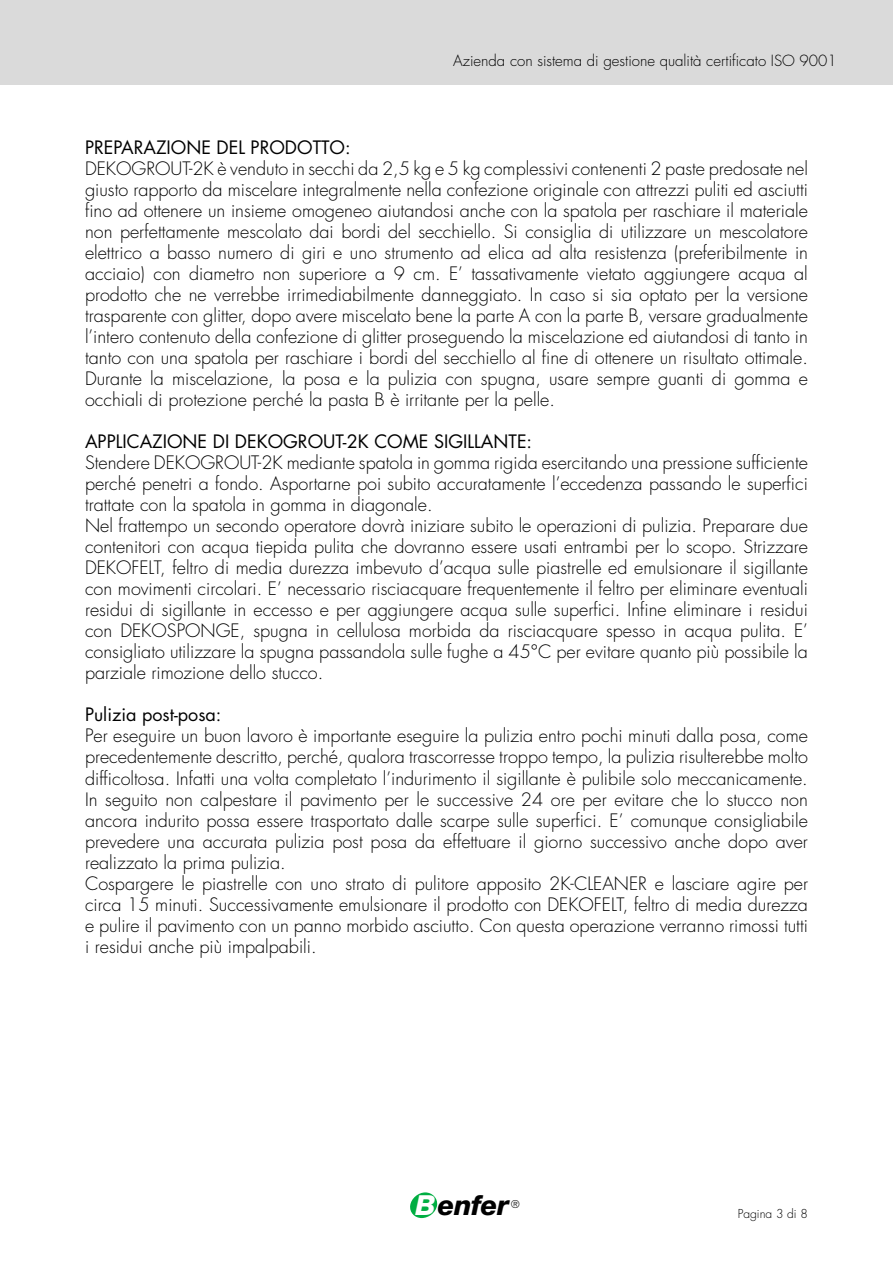
<style>
.page{position:relative;width:893px;height:1263px;background:#fff}
.page>*{position:absolute;margin:0;border:0;box-sizing:border-box;transform-origin:0 0}
.t1{font:italic 800 27.6px "Helvetica Neue";letter-spacing:-.02em;color:#000}
.t2{font:300 18px/21px "Futura";color:#000}
.t3{font:18px "Futura CE";color:#000}
.t4{font:300 15px "Futura";color:#000}
.t5{font:300 12px "Futura";color:#000}
.t6{font:300 10.5px "Futura";color:#000}
.s1{color:#fff}
</style>
<div class="page">
<svg style="left:410px;top:1192px;width:28px;height:26px"></svg>
<div style="left:0;top:0;width:893px;height:85px;background:#dadada"></div>
<p class="t4" style="left:453px;top:51px;width:385px">Azienda con sistema di gestione qualità certificato ISO 9001</p>
<p class="t3" style="left:85px;top:136px;width:267px">PREPARAZIONE DEL PRODOTTO:</p>
<p class="t2" style="left:85px;top:159px;width:724px;text-align:justify">DEKOGROUT-2K è venduto in secchi da 2,5 kg e 5 kg complessivi contenenti 2 paste predosate nel giusto rapporto da miscelare integralmente nella confezione originale con attrezzi puliti ed asciutti fino ad ottenere un insieme omogeneo aiutandosi anche con la spatola per raschiare il materiale non perfettamente mescolato dai bordi del secchiello. Si consiglia di utilizzare un mescolatore elettrico a basso numero di giri e uno strumento ad elica ad alta resistenza (preferibilmente in acciaio) con diametro non superiore a 9 cm. E’ tassativamente vietato aggiungere acqua al prodotto che ne verrebbe irrimediabilmente danneggiato. In caso si sia optato per la versione trasparente con glitter, dopo avere miscelato bene la parte A con la parte B, versare gradualmente l’intero contenuto della confezione di glitter proseguendo la miscelazione ed aiutandosi di tanto in tanto con una spatola per raschiare i bordi del secchiello al fine di ottenere un risultato ottimale.<br>Durante la miscelazione, la posa e la pulizia con spugna, usare sempre guanti di gomma e occhiali di protezione perché la pasta B è irritante per la pelle.</p>
<p class="t3" style="left:85px;top:430px;width:449px">APPLICAZIONE DI DEKOGROUT-2K COME SIGILLANTE:</p>
<p class="t2" style="left:85px;top:453px;width:724px">Stendere DEKOGROUT-2K mediante spatola in gomma rigida esercitando una pressione sufficiente perché penetri a fondo. Asportarne poi subito accuratamente l’eccedenza passando le superfici trattate con la spatola in gomma in diagonale.<br>Nel frattempo un secondo operatore dovrà iniziare subito le operazioni di pulizia. Preparare due contenitori con acqua tiepida pulita che dovranno essere usati entrambi per lo scopo. Strizzare DEKOFELT, feltro di media durezza imbevuto d’acqua sulle piastrelle ed emulsionare il sigillante con movimenti circolari. E’ necessario risciacquare frequentemente il feltro per eliminare eventuali residui di sigillante in eccesso e per aggiungere acqua sulle superfici. Infine eliminare i residui con DEKOSPONGE, spugna in cellulosa morbida da risciacquare spesso in acqua pulita. E’ consigliato utilizzare la spugna passandola sulle fughe a 45°C per evitare quanto più possibile la parziale rimozione dello stucco.</p>
<p class="t3" style="left:85px;top:703px;width:138px">Pulizia post-posa:</p>
<p class="t2" style="left:85px;top:726px;width:724px">Per eseguire un buon lavoro è importante eseguire la pulizia entro pochi minuti dalla posa, come precedentemente descritto, perché, qualora trascorresse troppo tempo, la pulizia risulterebbe molto difficoltosa. Infatti una volta completato l’indurimento il sigillante è pulibile solo meccanicamente.<br>In seguito non calpestare il pavimento per le successive 24 ore per evitare che lo stucco non ancora indurito possa essere trasportato dalle scarpe sulle superfici. E’ comunque consigliabile prevedere una accurata pulizia post posa da effettuare il giorno successivo anche dopo aver realizzato la prima pulizia.<br>Cospargere le piastrelle con uno strato di pulitore apposito 2K-CLEANER e lasciare agire per circa 15 minuti. Successivamente emulsionare il prodotto con DEKOFELT, feltro di media durezza e pulire il pavimento con un panno morbido asciutto. Con questa operazione verranno rimossi tutti i residui anche più impalpabili.</p>
<h1 class="t1" style="left:416px;top:1189px;width:95px"><span class="s1">B</span>enfer</h1>
<p class="t6" style="left:511px;top:1198px;width:10px">®</p>
<p class="t5" style="left:738px;top:1206px;width:72px">Pagina 3 di 8</p>
</div>
